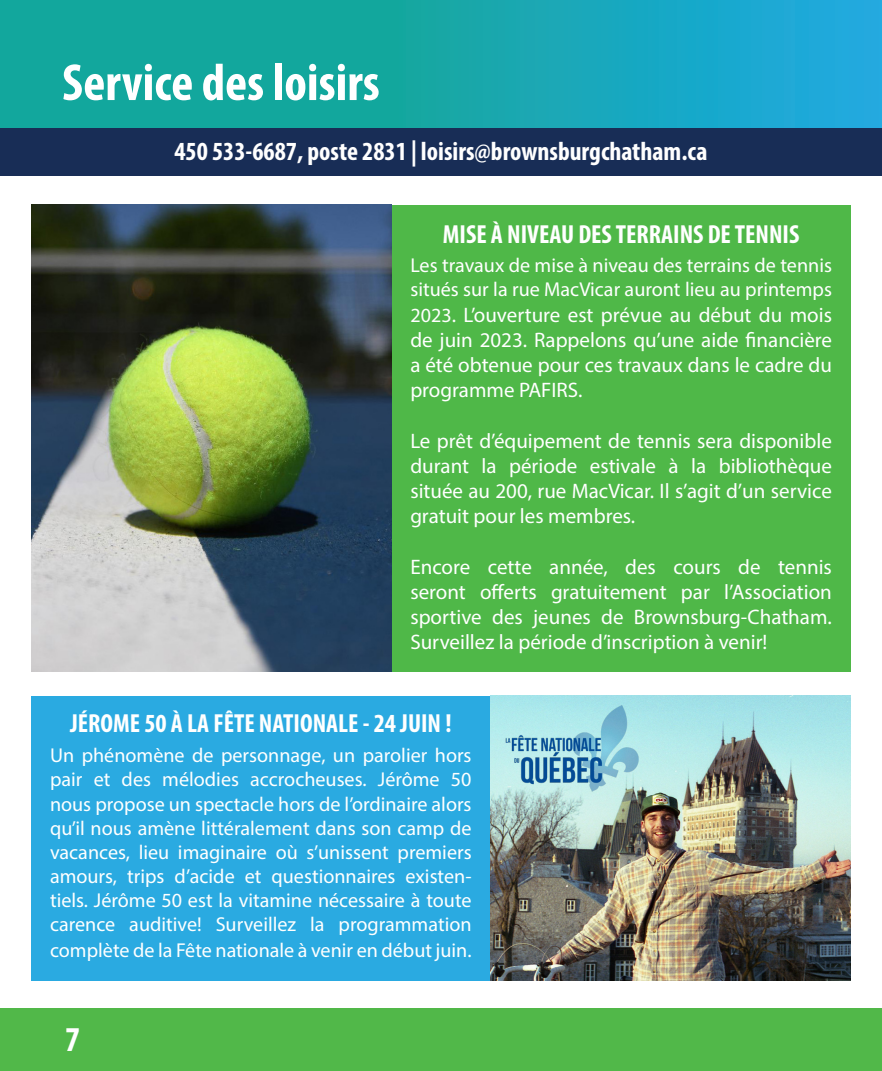
<style>
.page{position:relative;width:882px;height:1071px;background:#fff}
.page>*{position:absolute;margin:0;border:0;box-sizing:border-box;transform-origin:0 0}
.t1{font:700 condensed 52.5px "Myriad Pro";color:#fff}
.t2{font:700 condensed 35px "Myriad Pro";color:#fff}
.t3{font:700 condensed 26.25px "Myriad Pro";color:#fff}
.t4{font:21px/25.2px "Myriad Pro";color:#fff;text-align:justify}
.t5{font:20.12px/24.3px "Myriad Pro";color:#fff}
.s1{font-size:20.12px}
</style>
<div class="page">
<div style="left:0;top:1009px;width:882px;height:62px;background:#51b849"></div>
<svg style="left:0;top:0;width:882px;height:128px"></svg>
<div style="left:0;top:128px;width:882px;height:48px;background:#182d56"></div>
<hr style="left:881px;top:374px;width:1px;height:384px;background:#1a2c57">
<svg style="left:881px;top:383px;width:1px;height:370px"></svg>
<img style="left:32px;top:205px;width:360px;height:467px">
<div style="left:392px;top:205px;width:458px;height:467px;background:#4fb848"></div>
<img style="left:490px;top:696px;width:361px;height:284px">
<div style="left:32px;top:696px;width:458px;height:284px;background:#2aaae1"></div>
<img style="left:501px;top:702px;width:143px;height:96px">
<p class="t1" style="left:62px;top:50px;width:319px">Service des loisirs</p>
<p class="t3" style="left:174px;top:135px;width:535px">450 533-6687, poste 2831 | loisirs@brownsburgchatham.ca</p>
<p class="t3" style="left:443px;top:218px;width:358px">MISE À NIVEAU DES TERRAINS DE TENNIS</p>
<p class="t5" style="left:410px;top:253px;width:423px">Les travaux de mise à niveau des terrains de tennis situés sur la rue MacVicar auront lieu au printemps</p>
<p class="t4" style="left:410px;top:302px;width:423px"><span class="s1">2023</span>. L’ouverture est prévue au début du mois de juin 2023. Rappelons qu’une aide financière a été obtenue pour ces travaux dans le cadre du programme PAFIRS.</p>
<p class="t4" style="left:410px;top:428px;width:423px">Le prêt d’équipement de tennis sera disponible durant la période estivale à la bibliothèque située au 200, rue MacVicar. Il s’agit d’un service gratuit pour les membres.</p>
<p class="t4" style="left:410px;top:554px;width:423px">Encore cette année, des cours de tennis seront offerts gratuitement par l’Association sportive des jeunes de Brownsburg-Chatham.<br>Surveillez la période d’inscription à venir!</p>
<p class="t3" style="left:70px;top:706px;width:383px">JÉROME 50 À LA FÊTE NATIONALE - 24 JUIN !</p>
<p class="t5" style="left:50px;top:743px;width:423px;text-align:justify">Un phénomène de personnage, un parolier hors pair et des mélodies accrocheuses. Jérôme 50 nous propose un spectacle hors de l’ordinaire alors qu’il nous amène littéralement dans son camp de vacances, lieu imaginaire où s’unissent premiers amours, trips d’acide et questionnaires existen&shy;tiels. Jérôme 50 est la vitamine nécessaire à toute carence auditive! Surveillez la programmation complète de la Fête nationale à venir en début juin.</p>
<p class="t2" style="left:65px;top:1018px;width:16px">7</p>
</div>
